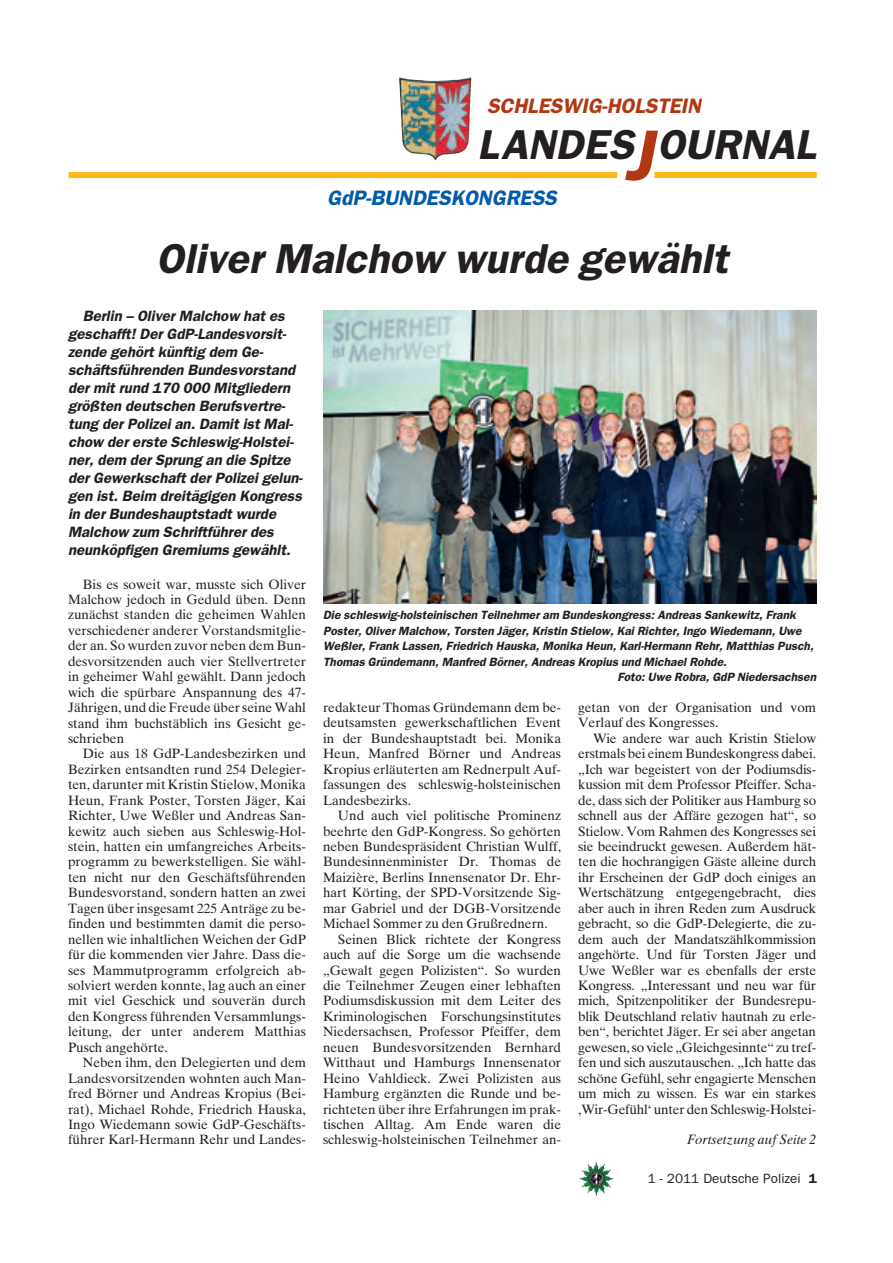
<style>
.page{position:relative;width:893px;height:1263px;background:#fff}
.page>*{position:absolute;margin:0;border:0;box-sizing:border-box;transform-origin:0 0}
.t1{font:42px "Franklin Gothic Demi Oblique OV GFIVOC";color:#231f20}
.t2{font:21px "Franklin Gothic Demi Oblique OV GFIVOC";color:#b23814}
.t3{font:21px "Franklin Gothic Demi Oblique OV GFIVOC";color:#015aaa}
.t4{font:15px/18px "Franklin Gothic Demi Oblique OV GFIVOC";color:#231f20}
.t5{font:13.5px/15.5px "Times Ten Roman OV ZEIVOC";color:#231f20;text-align:justify}
.t6{font:13.5px "Franklin Gothic Book OV EFIVOC";color:#231f20}
.t7{font:13.5px "Times Ten Italic OV YEIVOC";color:#231f20}
.t8{font:12px "Franklin Gothic Demi Oblique OV GFIVOC";color:#231f20}
.s1{font-size:72px;color:#b23814}
.s2{font-family:"Franklin Gothic Demi OV DFIVOC"}
</style>
<div class="page">
<img style="left:581px;top:1164px;width:32px;height:32px">
<img style="left:399px;top:77px;width:72px;height:83px">
<div style="left:69px;top:172px;width:548px;height:6px;background:#fcb814"></div>
<div style="left:654px;top:172px;width:163px;height:6px;background:#fcb814"></div>
<img style="left:323px;top:311px;width:493px;height:293px">
<h2 class="t2" style="left:487px;top:98px;width:216px">SCHLESWIG-HOLSTEIN</h2>
<h1 class="t1" style="left:477px;top:129px;width:340px">LANDES<span class="s1">J</span>OURNAL</h1>
<h2 class="t3" style="left:327px;top:190px;width:231px">GdP-BUNDESKONGRESS</h2>
<h1 class="t1" style="left:156px;top:243px;width:573px">Oliver Malchow wurde gewählt</h1>
<p class="t4" style="left:68px;top:308px;width:236px;text-indent:15px">Berlin – Oliver Malchow hat es geschafft! Der GdP-Landesvorsit&shy;zende gehört künftig dem Ge&shy;schäftsführenden Bundesvorstand der mit rund 170 000 Mitgliedern größten deutschen Berufsvertre&shy;tung der Polizei an. Damit ist Mal&shy;chow der erste Schleswig-Holstei&shy;ner, dem der Sprung an die Spitze der Gewerkschaft der Polizei gelun&shy;gen ist. Beim dreitägigen Kongress in der Bundeshauptstadt wurde Malchow zum Schriftführer des neunköpfigen Gremiums gewählt.</p>
<p class="t5" style="left:68px;top:578px;width:240px;text-indent:15px">Bis es soweit war, musste sich Oliver Malchow jedoch in Geduld üben. Denn zunächst standen die geheimen Wahlen verschiedener anderer Vorstandsmitglie&shy;der an. So wurden zuvor neben dem Bun&shy;desvorsitzenden auch vier Stellvertreter in geheimer Wahl gewählt. Dann jedoch wich die spürbare Anspannung des 47- Jährigen, und die Freude über seine Wahl stand ihm buchstäblich ins Gesicht ge&shy;schrieben</p>
<p class="t5" style="left:68px;top:747px;width:240px;text-indent:15px">Die aus 18 GdP-Landesbezirken und Bezirken entsandten rund 254 Delegier&shy;ten, darunter mit Kristin Stielow, Monika Heun, Frank Poster, Torsten Jäger, Kai Richter, Uwe Weßler und Andreas San&shy;kewitz auch sieben aus Schleswig-Hol&shy;stein, hatten ein umfangreiches Arbeits&shy;programm zu bewerkstelligen. Sie wähl&shy;ten nicht nur den Geschäftsführenden Bundesvorstand, sondern hatten an zwei Tagen über insgesamt 225 Anträge zu be&shy;finden und bestimmten damit die perso&shy;nellen wie inhaltlichen Weichen der GdP für die kommenden vier Jahre. Dass die&shy;ses Mammutprogramm erfolgreich ab&shy;solviert werden konnte, lag auch an einer mit viel Geschick und souverän durch den Kongress führenden Versammlungs&shy;leitung, der unter anderem Matthias Pusch angehörte.</p>
<p class="t5" style="left:68px;top:1056px;width:240px;text-indent:15px">Neben ihm, den Delegierten und dem Landesvorsitzenden wohnten auch Man&shy;fred Börner und Andreas Kropius (Bei&shy;rat), Michael Rohde, Friedrich Hauska, Ingo Wiedemann sowie GdP-Geschäfts&shy;führer Karl-Hermann Rehr und Landes-</p>
<p class="t8" style="left:323px;top:611px;width:474px">Die schleswig-holsteinischen Teilnehmer am Bundeskongress: Andreas Sankewitz, Frank</p>
<p class="t8" style="left:323px;top:626px;width:480px">Poster, Oliver Malchow, Torsten Jäger, Kristin Stielow, Kai Richter, Ingo Wiedemann, Uwe</p>
<p class="t8" style="left:323px;top:642px;width:492px">Weßler, Frank Lassen, Friedrich Hauska, Monika Heun, Karl-Hermann Rehr, Matthias Pusch,</p>
<p class="t8" style="left:323px;top:657px;width:405px">Thomas Gründemann, Manfred Börner, Andreas Kropius und Michael Rohde.</p>
<p class="t8" style="left:617px;top:672px;width:200px">Foto: Uwe Robra, GdP Niedersachsen</p>
<p class="t5" style="left:323px;top:701px;width:240px">redakteur Thomas Gründemann dem be&shy;deutsamsten gewerkschaftlichen Event in der Bundeshauptstadt bei. Monika Heun, Manfred Börner und Andreas Kropius erläuterten am Rednerpult Auf&shy;fassungen des schleswig-holsteinischen Landesbezirks.</p>
<p class="t5" style="left:338px;top:809px;width:225px">Und auch viel politische Prominenz</p>
<p class="t5" style="left:323px;top:825px;width:239px">beehrte den GdP-Kongress. So gehörten</p>
<p class="t5" style="left:323px;top:840px;width:239px">neben Bundespräsident Christian Wulff,</p>
<p class="t5" style="left:323px;top:856px;width:239px">Bundesinnenminister Dr. Thomas de</p>
<p class="t5" style="left:323px;top:871px;width:239px">Maizière, Berlins Innensenator Dr. Ehr-</p>
<p class="t5" style="left:323px;top:886px;width:239px">hart Körting, der SPD-Vorsitzende Sig-</p>
<p class="t5" style="left:323px;top:902px;width:239px">mar Gabriel und der DGB-Vorsitzende</p>
<p class="t5" style="left:323px;top:917px;width:226px">Michael Sommer zu den Grußrednern.</p>
<p class="t5" style="left:338px;top:933px;width:225px">Seinen Blick richtete der Kongress</p>
<p class="t5" style="left:323px;top:948px;width:239px">auch auf die Sorge um die wachsende</p>
<p class="t5" style="left:323px;top:964px;width:239px">„Gewalt gegen Polizisten“. So wurden</p>
<p class="t5" style="left:323px;top:979px;width:240px">die Teilnehmer Zeugen einer lebhaften</p>
<p class="t5" style="left:323px;top:995px;width:239px">Podiumsdiskussion mit dem Leiter des</p>
<p class="t5" style="left:323px;top:1010px;width:239px">Kriminologischen Forschungsinstitutes</p>
<p class="t5" style="left:323px;top:1025px;width:239px">Niedersachsen, Professor Pfeiffer, dem</p>
<p class="t5" style="left:323px;top:1041px;width:239px">neuen Bundesvorsitzenden Bernhard</p>
<p class="t5" style="left:323px;top:1056px;width:239px">Witthaut und Hamburgs Innensenator</p>
<p class="t5" style="left:323px;top:1072px;width:239px">Heino Vahldieck. Zwei Polizisten aus</p>
<p class="t5" style="left:323px;top:1087px;width:239px">Hamburg ergänzten die Runde und be-</p>
<p class="t5" style="left:323px;top:1103px;width:239px">richteten über ihre Erfahrungen im prak-</p>
<p class="t5" style="left:323px;top:1118px;width:239px">tischen Alltag. Am Ende waren die</p>
<p class="t5" style="left:323px;top:1134px;width:239px">schleswig-holsteinischen Teilnehmer an-</p>
<p class="t5" style="left:578px;top:701px;width:239px">getan von der Organisation und vom<br>Verlauf des Kongresses.</p>
<p class="t5" style="left:578px;top:732px;width:240px;text-indent:15px">Wie andere war auch Kristin Stielow erstmals bei einem Bundeskongress dabei. „Ich war begeistert von der Podiumsdis&shy;kussion mit dem Professor Pfeiffer. Scha&shy;de, dass sich der Politiker aus Hamburg so schnell aus der Affäre gezogen hat“, so Stielow. Vom Rahmen des Kongresses sei sie beeindruckt gewesen. Außerdem hät&shy;ten die hochrangigen Gäste alleine durch ihr Erscheinen der GdP doch einiges an Wertschätzung entgegengebracht, dies aber auch in ihren Reden zum Ausdruck gebracht, so die GdP-Delegierte, die zu&shy;dem auch der Mandatszählkommission angehörte. Und für Torsten Jäger und Uwe Weßler war es ebenfalls der erste Kongress. „Interessant und neu war für mich, Spitzenpolitiker der Bundesrepu&shy;blik Deutschland relativ hautnah zu erle&shy;ben“, berichtet Jäger. Er sei aber angetan gewesen, so viele „Gleichgesinnte“ zu tref&shy;fen und sich auszutauschen. „Ich hatte das schöne Gefühl, sehr engagierte Menschen um mich zu wissen. Es war ein starkes ,Wir-Gefühl‘ unter den Schleswig-Holstei-</p>
<p class="t7" style="left:687px;top:1135px;width:131px">Fortsetzung auf Seite 2</p>
<p class="t6" style="left:648px;top:1173px;width:171px">1 - 2011 Deutsche Polizei <span class="s2">1</span></p>
</div>
